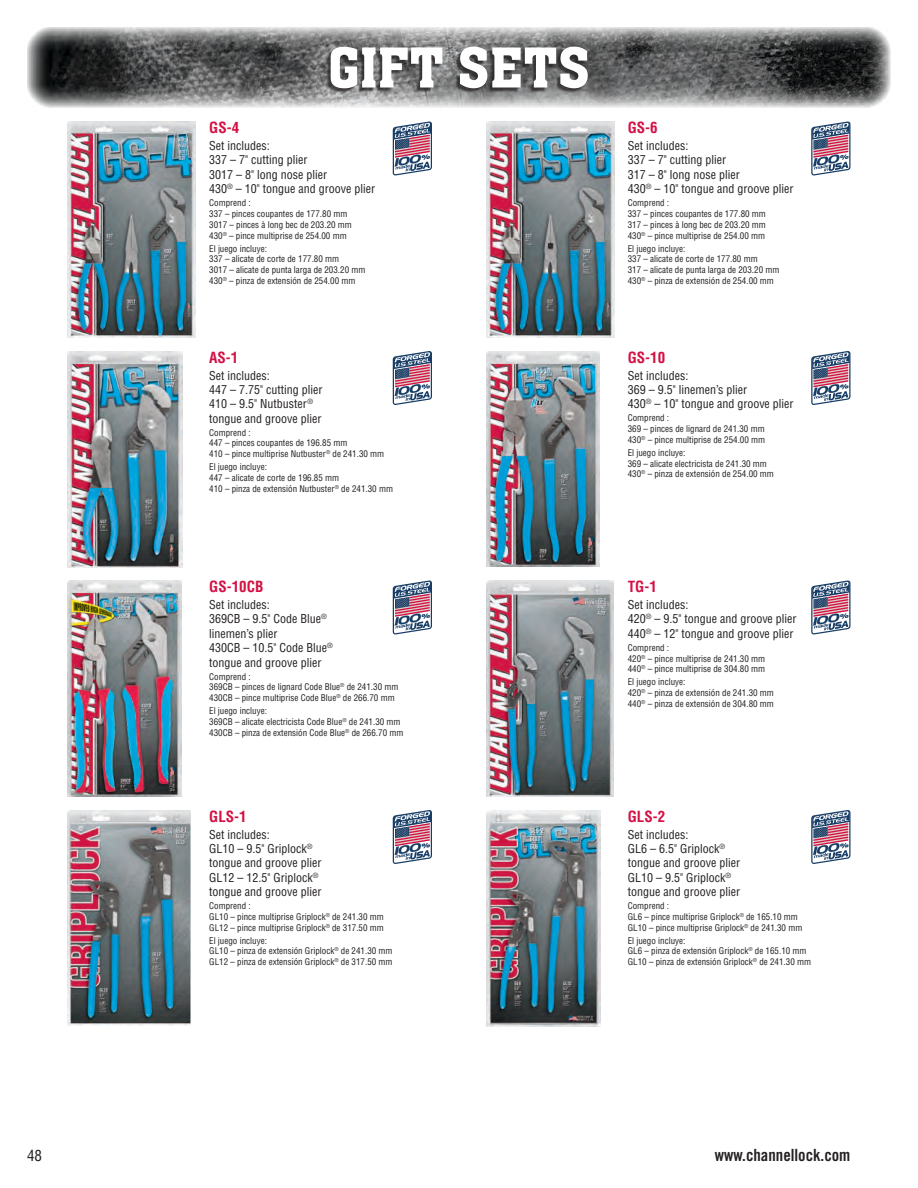
<style>
.page{position:relative;width:918px;height:1188px;background:#fff}
.page>*{position:absolute;margin:0;border:0;box-sizing:border-box;transform-origin:0 0}
.t1{font:60px "Aachen Medium Plain";letter-spacing:.01em;color:#fff}
.t2{font:16.8px "Trade Gothic Bold Cond Twenty";color:#231f20}
.t3{font:700 condensed 15px "Helvetica";color:#d41145}
.t4{font:condensed 15px "Helvetica";color:#231f20}
.t5{font:condensed 12px/14.4px "Helvetica";color:#231f20}
.t6{font:condensed 9px/10.8px "Helvetica";color:#231f20}
</style>
<div class="page">
<img style="left:27px;top:27px;width:864px;height:81px">
<div style="left:326px;top:48px;width:260px;height:45px;background:#231f20;opacity:.75"></div>
<img style="left:68px;top:122px;width:128px;height:216px">
<svg style="left:393px;top:122px;width:39px;height:54px"></svg>
<img style="left:486px;top:122px;width:128px;height:216px">
<svg style="left:811px;top:122px;width:39px;height:54px"></svg>
<img style="left:68px;top:351px;width:114px;height:216px">
<svg style="left:393px;top:351px;width:39px;height:54px"></svg>
<img style="left:486px;top:351px;width:114px;height:216px">
<svg style="left:811px;top:351px;width:39px;height:54px"></svg>
<img style="left:68px;top:581px;width:113px;height:215px">
<svg style="left:393px;top:580px;width:39px;height:55px"></svg>
<img style="left:486px;top:581px;width:128px;height:216px">
<svg style="left:811px;top:580px;width:39px;height:55px"></svg>
<img style="left:68px;top:810px;width:123px;height:216px">
<svg style="left:393px;top:810px;width:39px;height:54px"></svg>
<img style="left:486px;top:810px;width:114px;height:216px">
<svg style="left:811px;top:810px;width:39px;height:54px"></svg>
<h1 class="t1" style="left:328px;top:32px;width:264px">GIFT SETS</h1>
<h3 class="t3" style="left:209px;top:119px;width:31px">GS-4</h3>
<h3 class="t5" style="left:209px;top:138px;width:167px">Set includes:<br>337 – 7" cutting plier<br>3017 – 8" long nose plier<br>430<sup>®</sup> – 10" tongue and groove plier</h3>
<p class="t6" style="left:209px;top:197px;width:144px">Comprend :<br>337 – pinces coupantes de 177.80 mm<br>3017 – pinces à long bec de 203.20 mm<br>430<sup>®</sup> – pince multiprise de 254.00 mm</p>
<p class="t6" style="left:209px;top:243px;width:158px">El juego incluye:<br>337 – alicate de corte de 177.80 mm<br>3017 – alicate de punta larga de 203.20 mm<br>430<sup>®</sup> – pinza de extensión de 254.00 mm</p>
<h3 class="t3" style="left:209px;top:348px;width:31px">AS-1</h3>
<h3 class="t5" style="left:209px;top:368px;width:115px">Set includes:<br>447 – 7.75" cutting plier<br>410 – 9.5" Nutbuster<sup>® </sup>tongue and groove plier</h3>
<p class="t6" style="left:209px;top:427px;width:177px">Comprend :<br>447 – pinces coupantes de 196.85 mm<br>410 – pince multiprise Nutbuster<sup>®</sup> de 241.30 mm</p>
<p class="t6" style="left:209px;top:462px;width:185px">El juego incluye:<br>447 – alicate de corte de 196.85 mm<br>410 – pinza de extensión Nutbuster<sup>®</sup> de 241.30 mm</p>
<h3 class="t3" style="left:209px;top:578px;width:56px">GS-10CB</h3>
<h3 class="t5" style="left:209px;top:597px;width:125px">Set includes:<br>369CB – 9.5" Code Blue<sup>® </sup>linemen’s plier<br>430CB – 10.5" Code Blue<sup>® </sup>tongue and groove plier</h3>
<p class="t6" style="left:209px;top:671px;width:191px">Comprend :<br>369CB – pinces de lignard Code Blue<sup>®</sup> de 241.30 mm<br>430CB – pince multiprise Code Blue<sup>®</sup> de 266.70 mm</p>
<p class="t6" style="left:209px;top:705px;width:196px">El juego incluye:<br>369CB – alicate electricista Code Blue<sup>®</sup> de 241.30 mm<br>430CB – pinza de extensión Code Blue<sup>®</sup> de 266.70 mm</p>
<h3 class="t3" style="left:209px;top:807px;width:39px">GLS-1</h3>
<h3 class="t5" style="left:209px;top:827px;width:114px">Set includes:<br>GL10 – 9.5" Griplock<sup>® </sup>tongue and groove plier<br>GL12 – 12.5" Griplock<sup>® </sup>tongue and groove plier</h3>
<p class="t6" style="left:209px;top:900px;width:176px">Comprend :<br>GL10 – pince multiprise Griplock<sup>®</sup> de 241.30 mm<br>GL12 – pince multiprise Griplock<sup>®</sup> de 317.50 mm</p>
<p class="t6" style="left:209px;top:935px;width:185px">El juego incluye:<br>GL10 – pinza de extensión Griplock<sup>®</sup> de 241.30 mm<br>GL12 – pinza de extensión Griplock<sup>®</sup> de 317.50 mm</p>
<h3 class="t3" style="left:628px;top:119px;width:31px">GS-6</h3>
<h3 class="t5" style="left:628px;top:138px;width:167px">Set includes:<br>337 – 7" cutting plier<br>317 – 8" long nose plier<br>430<sup>®</sup> – 10" tongue and groove plier</h3>
<p class="t6" style="left:628px;top:197px;width:140px">Comprend :<br>337 – pinces coupantes de 177.80 mm<br>317 – pinces à long bec de 203.20 mm<br>430<sup>®</sup> – pince multiprise de 254.00 mm</p>
<p class="t6" style="left:628px;top:243px;width:153px">El juego incluye:<br>337 – alicate de corte de 177.80 mm<br>317 – alicate de punta larga de 203.20 mm<br>430<sup>®</sup> – pinza de extensión de 254.00 mm</p>
<h3 class="t3" style="left:628px;top:348px;width:39px">GS-10</h3>
<h3 class="t5" style="left:628px;top:368px;width:167px">Set includes:<br>369 – 9.5" linemen’s plier<br>430<sup>®</sup> – 10" tongue and groove plier</h3>
<p class="t6" style="left:628px;top:413px;width:139px">Comprend :<br>369 – pinces de lignard de 241.30 mm<br>430<sup>®</sup> – pince multiprise de 254.00 mm</p>
<p class="t6" style="left:628px;top:447px;width:148px">El juego incluye:<br>369 – alicate electricista de 241.30 mm<br>430<sup>®</sup> – pinza de extensión de 254.00 mm</p>
<h3 class="t3" style="left:628px;top:578px;width:31px">TG-1</h3>
<h3 class="t5" style="left:628px;top:597px;width:170px">Set includes:<br>420<sup>®</sup> – 9.5" tongue and groove plier<br>440<sup>®</sup> – 12" tongue and groove plier</h3>
<p class="t6" style="left:628px;top:642px;width:139px">Comprend :<br>420<sup>®</sup> – pince multiprise de 241.30 mm<br>440<sup>®</sup> – pince multiprise de 304.80 mm</p>
<p class="t6" style="left:628px;top:677px;width:148px">El juego incluye:<br>420<sup>®</sup> – pinza de extensión de 241.30 mm<br>440<sup>®</sup> – pinza de extensión de 304.80 mm</p>
<h3 class="t3" style="left:628px;top:807px;width:39px">GLS-2</h3>
<h3 class="t5" style="left:628px;top:827px;width:114px">Set includes:<br>GL6 – 6.5" Griplock<sup>® </sup>tongue and groove plier<br>GL10 – 9.5" Griplock<sup>® </sup>tongue and groove plier</h3>
<p class="t6" style="left:628px;top:900px;width:176px">Comprend :<br>GL6 – pince multiprise Griplock<sup>®</sup> de 165.10 mm<br>GL10 – pince multiprise Griplock<sup>®</sup> de 241.30 mm</p>
<p class="t6" style="left:628px;top:935px;width:185px">El juego incluye:<br>GL6 – pinza de extensión Griplock<sup>®</sup> de 165.10 mm<br>GL10 – pinza de extensión Griplock<sup>®</sup> de 241.30 mm</p>
<h3 class="t4" style="left:27px;top:1146px;width:16px">48</h3>
<h2 class="t2" style="left:715px;top:1145px;width:137px">www.channellock.com</h2>
</div>
